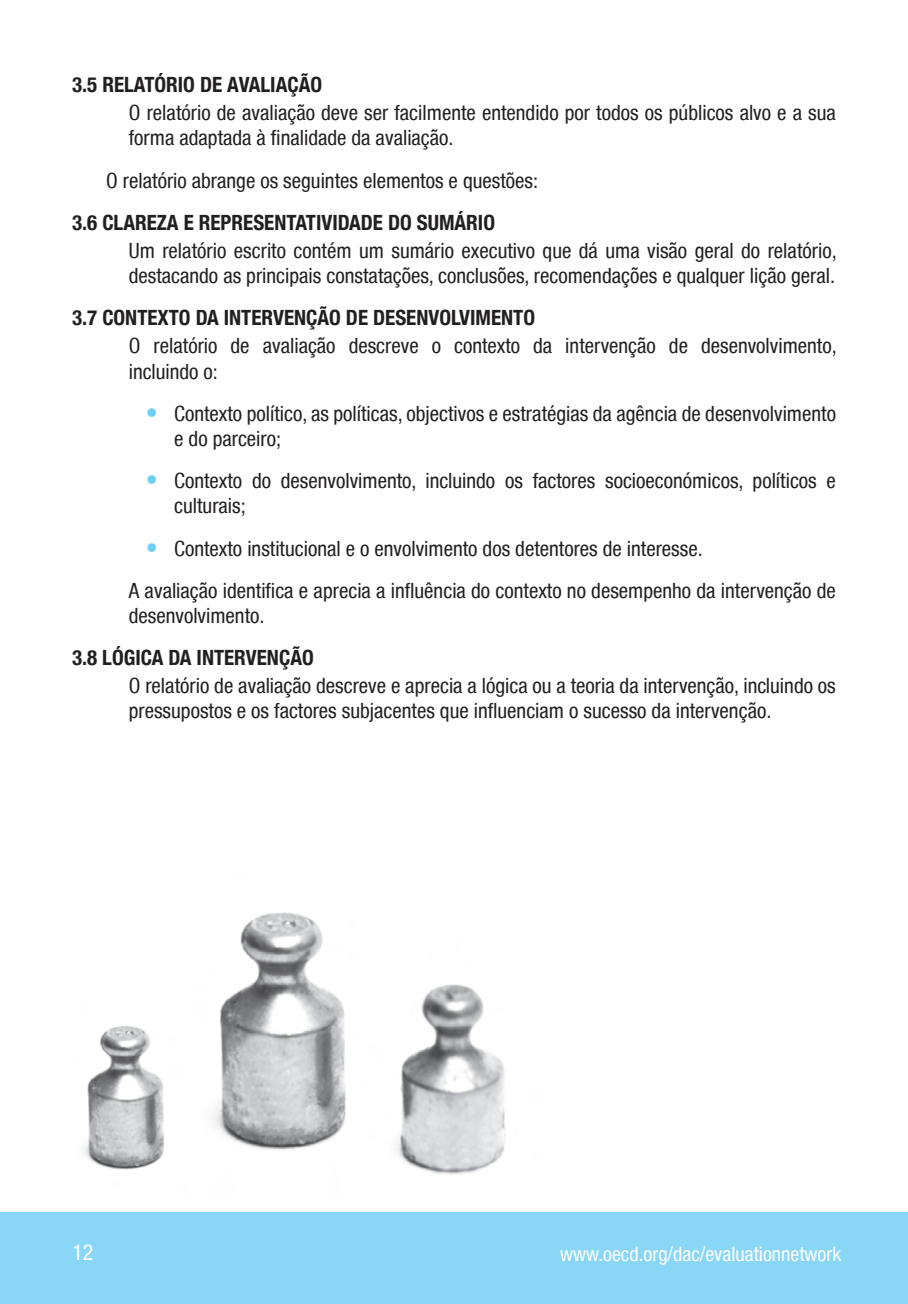
<style>
.page{position:relative;width:908px;height:1304px;background:#fff}
.page>*{position:absolute;margin:0;border:0;box-sizing:border-box;transform-origin:0 0}
.t1{font:condensed 22px "Helvetica Neue LT";color:#fff}
.indented_body{font:condensed 21px/25.2px "Helvetica Neue LT";color:#231f20}
.bullets{font:condensed 21px/25.2px "Helvetica Neue LT";color:#231f20}
.subhead{font:700 condensed 21px "Helvetica Neue LT";color:#231f20}
.t2{font:condensed 20px "Helvetica Neue LT";color:#fff}
.s1{font-size:24px;color:#6bcff6}
</style>
<div class="page">
<div style="left:0;top:1212px;width:907px;height:92px;background:#89d6f7"></div>
<img style="left:213px;top:912px;width:293px;height:263px">
<img style="left:83px;top:1026px;width:81px;height:144px">
<p class="subhead" style="left:72px;top:72px;width:251px">3.5 RELATÓRIO DE AVALIAÇÃO</p>
<p class="indented_body" style="left:129px;top:100px;width:708px">O relatório de avaliação deve ser facilmente entendido por todos os públicos alvo e a sua forma adaptada à finalidade da avaliação.</p>
<p class="indented_body" style="left:106px;top:167px;width:433px">O relatório abrange os seguintes elementos e questões:</p>
<p class="subhead" style="left:72px;top:210px;width:424px">3.6 CLAREZA E REPRESENTATIVIDADE DO SUMÁRIO</p>
<p class="indented_body" style="left:129px;top:238px;width:709px">Um relatório escrito contém um sumário executivo que dá uma visão geral do relatório, destacando as principais constatações, conclusões, recomendações e qualquer lição geral.</p>
<p class="subhead" style="left:72px;top:305px;width:464px">3.7 CONTEXTO DA INTERVENÇÃO DE DESENVOLVIMENTO</p>
<p class="indented_body" style="left:129px;top:333px;width:709px">O relatório de avaliação descreve o contexto da intervenção de desenvolvimento, incluindo o:</p>
<p class="bullets" style="left:174px;top:401px;width:663px;text-indent:-28px"><span class="s1">•</span> Contexto político, as políticas, objectivos e estratégias da agência de desenvolvimento e do parceiro;</p>
<p class="bullets" style="left:174px;top:468px;width:663px;text-indent:-28px"><span class="s1">•</span> Contexto do desenvolvimento, incluindo os factores socioeconómicos, políticos e culturais;</p>
<p class="bullets" style="left:146px;top:535px;width:558px"><span class="s1">•</span> Contexto institucional e o envolvimento dos detentores de interesse.</p>
<p class="indented_body" style="left:129px;top:578px;width:708px">A avaliação identifica e aprecia a influência do contexto no desempenho da intervenção de desenvolvimento.</p>
<p class="subhead" style="left:72px;top:645px;width:243px">3.8 LÓGICA DA INTERVENÇÃO</p>
<p class="indented_body" style="left:129px;top:673px;width:708px">O relatório de avaliação descreve e aprecia a lógica ou a teoria da intervenção, incluindo os pressupostos e os factores subjacentes que influenciam o sucesso da intervenção.</p>
<p class="t1" style="left:72px;top:1240px;width:23px">12</p>
<p class="t2" style="left:560px;top:1242px;width:282px">www.oecd.org/dac/evaluationnetwork</p>
</div>
